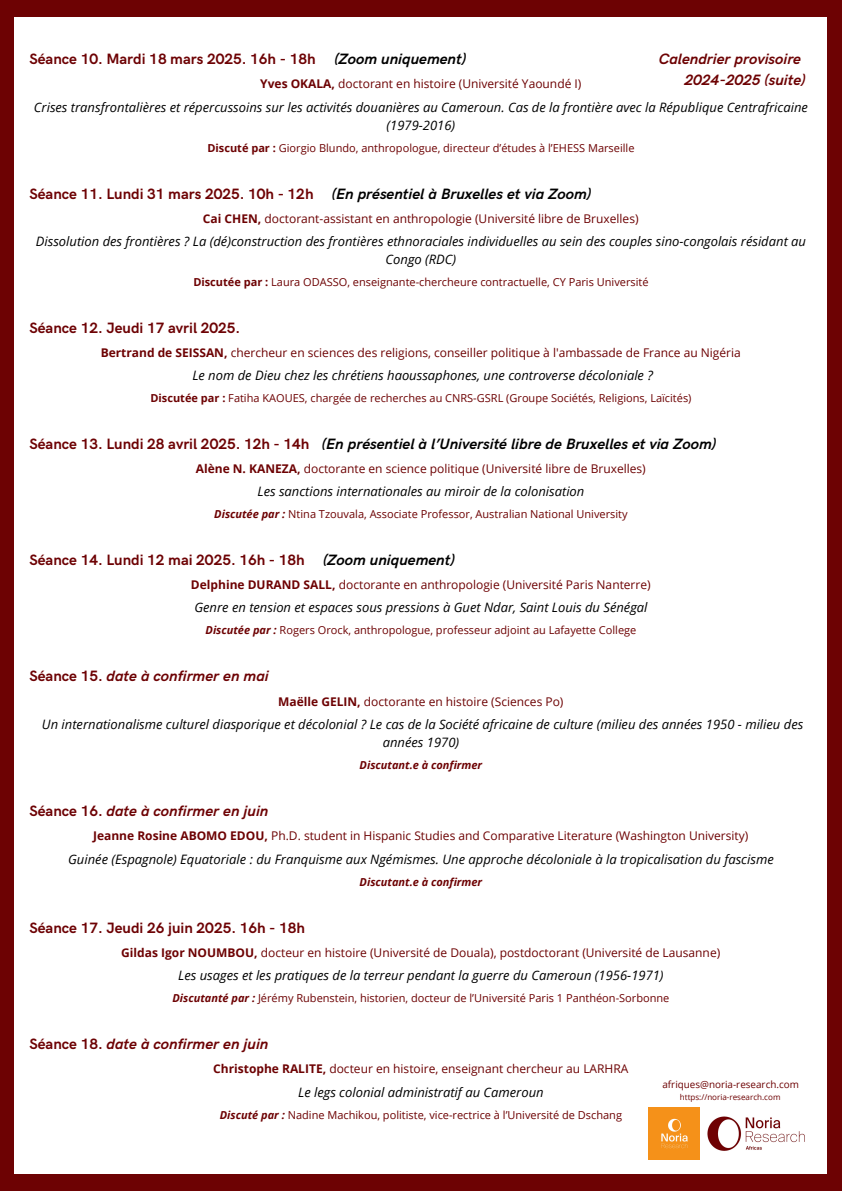
<style>
.page{position:relative;width:842px;height:1191px;background:#fff}
.page>*{position:absolute;margin:0;border:0;box-sizing:border-box;transform-origin:0 0}
.t1{font:700 15px "HK Grotesk";color:#6d0204}
.t2{font:italic 700 15px "HK Grotesk";color:#000}
.t3{font:italic 700 15px "HK Grotesk";color:#6d0204}
.t4{font:italic 700 15px/21px "HK Grotesk";color:#6d0203;text-align:right}
.t5{font:italic 13px/18px "Open Sans";color:#000;text-align:center}
.t6{font:12px "Open Sans";color:#6d0203}
.t7{font:11px "Open Sans";color:#6d0203}
.t8{font:italic 700 11px "Open Sans";color:#6d0203}
.t9{font:9.9px "Open Sans";color:#6d0203}
.t10{font:8px "Open Sans";color:#6d0203}
.s1{font-style:italic;color:#000}
.s2{font-weight:700}
.s3{font-style:normal;color:#6d0204}
.s4{font-weight:700;font-style:italic}
.s5{font-style:normal}
</style>
<div class="page">
<div style="left:0;top:0;width:842px;height:1190px;background:#6d0203"></div>
<div style="left:15px;top:18px;width:812px;height:1155px;background:#fff"></div>
<img style="left:648px;top:1107px;width:157px;height:52px">
<h2 class="t1" style="left:30px;top:50px;width:438px">Séance 10. Mardi 18 mars 2025. 16h - 18h <span class="s1">(Zoom uniquement)</span></h2>
<h2 class="t6" style="left:260px;top:76px;width:323px"><span class="s2">Yves OKALA,</span> doctorant en histoire (Université Yaoundé I)</h2>
<p class="t5" style="left:34px;top:98px;width:775px">Crises transfrontalières et répercussoins sur les activités douanières au Cameroun. Cas de la frontière avec la République Centrafricaine (1979-2016)</p>
<h1 class="t4" style="left:659px;top:49px;width:148px">Calendrier provisoire<br>2024-2025 (suite)</h1>
<h1 class="t7" style="left:207px;top:140px;width:429px"><span class="s2">Discuté par :</span> Giorgio Blundo, anthropologue, directeur d’études à l’EHESS Marseille</h1>
<h2 class="t2" style="left:30px;top:185px;width:563px"><span class="s3">Séance 11. Lundi 31 mars 2025. 10h - 12h</span> (En présentiel à Bruxelles et via Zoom)</h2>
<h2 class="t6" style="left:203px;top:210px;width:437px"><span class="s2">Cai CHEN,</span> doctorant-assistant en anthropologie (Université libre de Bruxelles)</h2>
<p class="t5" style="left:36px;top:232px;width:772px">Dissolution des frontières ? La (dé)construction des frontières ethnoraciales individuelles au sein des couples sino-congolais résidant au<br>Congo (RDC)</p>
<h1 class="t7" style="left:193px;top:274px;width:457px"><span class="s2">Discutée par :</span> Laura ODASSO, enseignante-chercheure contractuelle, CY Paris Université</h1>
<h2 class="t1" style="left:30px;top:319px;width:212px">Séance 12. Jeudi 17 avril 2025.</h2>
<h2 class="t6" style="left:101px;top:344px;width:642px"><span class="s2">Bertrand de SEISSAN,</span> chercheur en sciences des religions, conseiller politique à l'ambassade de France au Nigéria</h2>
<p class="t5" style="left:192px;top:366px;width:462px">Le nom de Dieu chez les chrétiens haoussaphones, une controverse décoloniale ?</p>
<h1 class="t7" style="left:150px;top:390px;width:543px"><span class="s2">Discutée par :</span> Fatiha KAOUES, chargée de recherches au CNRS-GSRL (Groupe Sociétés, Religions, Laïcités)</h1>
<h2 class="t2" style="left:30px;top:435px;width:688px"><span class="s3">Séance 13. Lundi 28 avril 2025. 12h - 14h</span> (En présentiel à l’Université libre de Bruxelles et via Zoom)</h2>
<h2 class="t6" style="left:196px;top:460px;width:451px"><span class="s2">Alène N. KANEZA,</span> doctorante en science politique (Université libre de Bruxelles)</h2>
<p class="t5" style="left:257px;top:482px;width:328px">Les sanctions internationales au miroir de la colonisation</p>
<h1 class="t7" style="left:214px;top:506px;width:415px"><span class="s4">Discutée par :</span> Ntina Tzouvala, Associate Professor, Australian National University</h1>
<h2 class="t1" style="left:30px;top:551px;width:427px">Séance 14. Lundi 12 mai 2025. 16h - 18h <span class="s1">(Zoom uniquement)</span></h2>
<h2 class="t6" style="left:191px;top:576px;width:461px"><span class="s2">Delphine DURAND SALL,</span> doctorante en anthropologie (Université Paris Nanterre)</h2>
<p class="t5" style="left:194px;top:598px;width:455px">Genre en tension et espaces sous pressions à Guet Ndar, Saint Louis du Sénégal</p>
<h1 class="t7" style="left:206px;top:622px;width:432px"><span class="s4">Discutée par :</span> Rogers Orock, anthropologue, professeur adjoint au Lafayette College</h1>
<h2 class="t3" style="left:30px;top:667px;width:241px"><span class="s5">Séance 15.</span> date à confirmer en mai</h2>
<h2 class="t6" style="left:278px;top:692px;width:287px"><span class="s2">Maëlle GELIN,</span> doctorante en histoire (Sciences Po)</h2>
<h3 class="t5" style="left:42px;top:714px;width:763px">Un internationalisme culturel diasporique et décolonial ? Le cas de la Société africaine de culture (milieu des années 1950 - milieu des années 1970)</h3>
<h1 class="t8" style="left:360px;top:757px;width:124px">Discutant.e à confirmer</h1>
<h2 class="t3" style="left:30px;top:802px;width:240px"><span class="s5">Séance 16.</span> date à confirmer en juin</h2>
<h2 class="t6" style="left:93px;top:827px;width:657px"><span class="s2">Jeanne Rosine ABOMO EDOU,</span> Ph.D. student in Hispanic Studies and Comparative Literature (Washington University)</h2>
<h3 class="t5" style="left:68px;top:849px;width:707px">Guinée (Espagnole) Equatoriale : du Franquisme aux Ngémismes. Une approche décoloniale à la tropicalisation du fascisme</h3>
<h1 class="t8" style="left:360px;top:873px;width:124px">Discutant.e à confirmer</h1>
<h2 class="t1" style="left:30px;top:919px;width:277px">Séance 17. Jeudi 26 juin 2025. 16h - 18h</h2>
<h2 class="t6" style="left:121px;top:944px;width:600px"><span class="s2">Gildas Igor NOUMBOU,</span> docteur en histoire (Université de Douala), postdoctorant (Université de Lausanne)</h2>
<p class="t5" style="left:178px;top:965px;width:487px">Les usages et les pratiques de la terreur pendant la guerre du Cameroun (1956-1971)</p>
<h1 class="t7" style="left:172px;top:989px;width:498px"><span class="s4">Discutanté par :</span> Jérémy Rubenstein, historien, docteur de l’Université Paris 1 Panthéon-Sorbonne</h1>
<h1 class="t3" style="left:30px;top:1035px;width:240px"><span class="s5">Séance 18.</span> date à confirmer en juin</h1>
<p class="t6" style="left:213px;top:1060px;width:417px"><span class="s2">Christophe RALITE,</span> docteur en histoire, enseignant chercheur au LARHRA</p>
<p class="t5" style="left:298px;top:1082px;width:247px">Le legs colonial administratif au Cameroun</p>
<p class="t7" style="left:220px;top:1106px;width:404px"><span class="s4">Discuté par :</span> Nadine Machikou, politiste, vice-rectrice à l’Université de Dschang</p>
<p class="t9" style="left:662px;top:1076px;width:138px">afriques@noria-research.com</p>
<p class="t10" style="left:680px;top:1091px;width:102px">https://noria-research.com</p>
</div>
